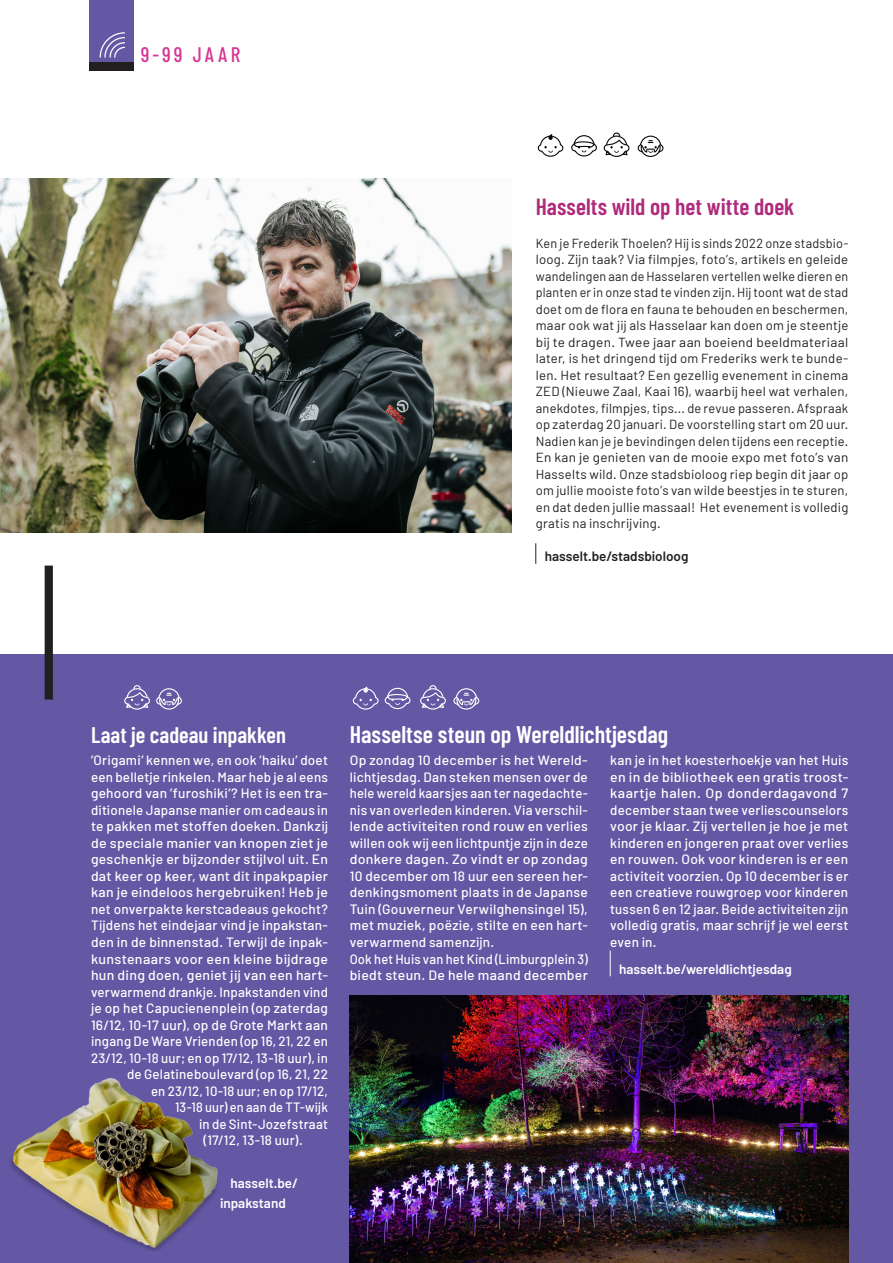
<style>
.page{position:relative;width:893px;height:1263px;background:#fff}
.page>*{position:absolute;margin:0;border:0;box-sizing:border-box;transform-origin:0 0}
.Titel_-_niveau_4_-_16pt{font:600 24px "Barlow Condensed";color:#fff}
.Titel_-_niveau_4_-_16pt-2{font:600 23.4px "Barlow Condensed";color:#b02a7b}
.Titel_-_niveau_4_-_16pt-3{font:600 22.5px "Barlow Condensed";color:#fff}
.Themanaam{font:500 21px "Barlow Condensed";letter-spacing:.14em;color:#d63795}
.HASSELT_INFO_-_brood_kleurvlak_uitgelijn{font:500 13.5px/16.5px "Barlow";letter-spacing:.015em;color:#fff;text-align:justify}
.HASSELT_INFO_-_brood_kleurvlak_uitgelijn-2{font:500 13.5px "Barlow";letter-spacing:.015em;color:#fff;scale:1.04 1}
.HASSELT_INFO_-_brood_kleurvlak_uitgelijn-3{font:500 13.5px/16.5px "Barlow";letter-spacing:.015em;color:#fff;scale:.95 1}
.HASSELT_INFO_-_brood_kleurvlak_uitgelijn-4{font:500 13.5px "Barlow";letter-spacing:.015em;color:#fff;scale:1.05 1}
.Infotekst__wit{font:600 13.5px/19.5px "Barlow";color:#fff}
.Infotekst__zwart{font:600 13.5px "Barlow";color:#231f20}
.Brood_uitgelijnd{font:13.2px/16.5px "Barlow";letter-spacing:.02em;color:#231f20;text-align:justify;scale:.96 1}
.Paginanummers{font:700 12px "Barlow Condensed";color:#231f20}
</style>
<div class="page">
<div style="left:0;top:655px;width:893px;height:608px;background:#6457a4"></div>
<svg style="left:571px;top:132px;width:59px;height:25px"></svg>
<svg style="left:637px;top:135px;width:27px;height:22px"></svg>
<div style="left:45px;top:566px;width:8px;height:133px;background:#231f20"></div>
<div style="left:89px;top:62px;width:45px;height:8px;background:#231f20"></div>
<div style="left:89px;top:0;width:45px;height:62px;background:#6457a4"></div>
<svg style="left:100px;top:32px;width:25px;height:26px"></svg>
<svg style="left:537px;top:134px;width:27px;height:23px"></svg>
<img style="left:0;top:179px;width:512px;height:353px">
<svg style="left:453px;top:688px;width:27px;height:22px"></svg>
<svg style="left:352px;top:687px;width:59px;height:23px"></svg>
<svg style="left:124px;top:685px;width:58px;height:25px"></svg>
<svg style="left:420px;top:685px;width:26px;height:25px"></svg>
<img style="left:350px;top:995px;width:498px;height:268px">
<svg style="left:535px;top:543px;width:1px;height:21px"></svg>
<svg style="left:610px;top:950px;width:1px;height:26px"></svg>
<img style="left:10px;top:1078px;width:208px;height:172px">
<p class="Themanaam" style="left:141px;top:41px;width:101px">9-99 JAAR</p>
<p class="Titel_-_niveau_4_-_16pt-2" style="left:536px;top:192px;width:260px">Hasselts wild op het witte doek</p>
<p class="Brood_uitgelijnd" style="left:536px;top:234px;width:327px">Ken je Frederik Thoelen? Hij is sinds 2022 onze stadsbio&shy;loog. Zijn taak? Via filmpjes, foto’s, artikels en geleide wandelingen aan de Hasselaren vertellen welke dieren en planten er in onze stad te vinden zijn. Hij toont wat de stad doet om de flora en fauna te behouden en beschermen, maar ook wat jij als Hasselaar kan doen om je steentje bij te dragen. Twee jaar aan boeiend beeldmateriaal later, is het dringend tijd om Frederiks werk te bunde&shy;len. Het resultaat? Een gezellig evenement in cinema ZED (Nieuwe Zaal, Kaai 16), waarbij heel wat verhalen, anekdotes, filmpjes, tips... de revue passeren. Afspraak op zaterdag 20 januari. De voorstelling start om 20 uur.<br>Nadien kan je je bevindingen delen tijdens een receptie.<br>En kan je genieten van de mooie expo met foto’s van Hasselts wild. Onze stadsbioloog riep begin dit jaar op om jullie mooiste foto’s van wilde beestjes in te sturen, en dat deden jullie massaal! Het evenement is volledig gratis na inschrijving.</p>
<p class="Infotekst__zwart" style="left:545px;top:548px;width:145px">hasselt.be/stadsbioloog</p>
<p class="Titel_-_niveau_4_-_16pt-3" style="left:91px;top:720px;width:196px">Laat je cadeau inpakken</p>
<p class="HASSELT_INFO_-_brood_kleurvlak_uitgelijn" style="left:91px;top:752px;width:238px">’Origami’ kennen we, en ook ’haiku’ doet</p>
<p class="HASSELT_INFO_-_brood_kleurvlak_uitgelijn" style="left:91px;top:768px;width:239px">een belletje rinkelen. Maar heb je al eens</p>
<p class="HASSELT_INFO_-_brood_kleurvlak_uitgelijn" style="left:91px;top:785px;width:238px">gehoord van ’furoshiki’? Het is een tra-</p>
<p class="HASSELT_INFO_-_brood_kleurvlak_uitgelijn" style="left:91px;top:801px;width:238px">ditionele Japanse manier om cadeaus in</p>
<p class="HASSELT_INFO_-_brood_kleurvlak_uitgelijn" style="left:91px;top:818px;width:239px">te pakken met stoffen doeken. Dankzij</p>
<p class="HASSELT_INFO_-_brood_kleurvlak_uitgelijn-4" style="left:91px;top:835px;width:227px">de speciale manier van knopen ziet je</p>
<p class="HASSELT_INFO_-_brood_kleurvlak_uitgelijn" style="left:91px;top:851px;width:239px">geschenkje er bijzonder stijlvol uit. En</p>
<p class="HASSELT_INFO_-_brood_kleurvlak_uitgelijn-2" style="left:91px;top:868px;width:229px">dat keer op keer, want dit inpakpapier</p>
<p class="HASSELT_INFO_-_brood_kleurvlak_uitgelijn-2" style="left:91px;top:884px;width:229px">kan je eindeloos hergebruiken! Heb je</p>
<p class="HASSELT_INFO_-_brood_kleurvlak_uitgelijn" style="left:91px;top:900px;width:238px">net onverpakte kerstcadeaus gekocht?</p>
<p class="HASSELT_INFO_-_brood_kleurvlak_uitgelijn" style="left:91px;top:917px;width:239px">Tijdens het eindejaar vind je inpakstan-</p>
<p class="HASSELT_INFO_-_brood_kleurvlak_uitgelijn" style="left:91px;top:933px;width:239px">den in de binnenstad. Terwijl de inpak-</p>
<p class="HASSELT_INFO_-_brood_kleurvlak_uitgelijn-4" style="left:91px;top:950px;width:227px">kunstenaars voor een kleine bijdrage</p>
<p class="HASSELT_INFO_-_brood_kleurvlak_uitgelijn-2" style="left:91px;top:967px;width:229px">hun ding doen, geniet jij van een hart-</p>
<p class="HASSELT_INFO_-_brood_kleurvlak_uitgelijn" style="left:91px;top:983px;width:238px">verwarmend drankje. Inpakstanden vind</p>
<p class="HASSELT_INFO_-_brood_kleurvlak_uitgelijn" style="left:91px;top:999px;width:239px">je op het Capucienenplein (op zaterdag</p>
<p class="HASSELT_INFO_-_brood_kleurvlak_uitgelijn" style="left:91px;top:1016px;width:238px">16/12, 10-17 uur), op de Grote Markt aan</p>
<p class="HASSELT_INFO_-_brood_kleurvlak_uitgelijn" style="left:91px;top:1032px;width:239px">ingang De Ware Vrienden (op 16, 21, 22 en</p>
<p class="HASSELT_INFO_-_brood_kleurvlak_uitgelijn" style="left:91px;top:1049px;width:238px">23/12, 10-18 uur; en op 17/12, 13-18 uur), in</p>
<p class="HASSELT_INFO_-_brood_kleurvlak_uitgelijn" style="left:127px;top:1065px;width:203px">de Gelatineboulevard (op 16, 21, 22</p>
<p class="HASSELT_INFO_-_brood_kleurvlak_uitgelijn" style="left:151px;top:1082px;width:178px">en 23/12, 10-18 uur; en op 17/12,</p>
<p class="HASSELT_INFO_-_brood_kleurvlak_uitgelijn-3" style="left:175px;top:1098px;width:163px">13-18 uur) en aan de TT-wijk</p>
<p class="HASSELT_INFO_-_brood_kleurvlak_uitgelijn" style="left:199px;top:1115px;width:131px">in de Sint-Jozefstraat</p>
<p class="HASSELT_INFO_-_brood_kleurvlak_uitgelijn" style="left:203px;top:1131px;width:101px">(17/12, 13-18 uur).</p>
<p class="Infotekst__wit" style="left:220px;top:1173px;width:79px;text-indent:10px">hasselt.be/ inpakstand</p>
<p class="Titel_-_niveau_4_-_16pt" style="left:350px;top:719px;width:320px">Hasseltse steun op Wereldlichtjesdag</p>
<p class="HASSELT_INFO_-_brood_kleurvlak_uitgelijn" style="left:350px;top:752px;width:240px">Op zondag 10 december is het Wereld&shy;lichtjesdag. Dan steken mensen over de hele wereld kaarsjes aan ter nagedachte&shy;nis van overleden kinderen. Via verschil&shy;lende activiteiten rond rouw en verlies willen ook wij een lichtpuntje zijn in deze donkere dagen. Zo vindt er op zondag 10 december om 18 uur een sereen her&shy;denkingsmoment plaats in de Japanse Tuin (Gouverneur Verwilghensingel 15), met muziek, poëzie, stilte en een hart&shy;verwarmend samenzijn.</p>
<p class="HASSELT_INFO_-_brood_kleurvlak_uitgelijn-3" style="left:350px;top:950px;width:252px">Ook het Huis van het Kind (Limburgplein 3) biedt steun. De hele maand december</p>
<p class="HASSELT_INFO_-_brood_kleurvlak_uitgelijn" style="left:610px;top:752px;width:240px">kan je in het koesterhoekje van het Huis en in de bibliotheek een gratis troost&shy;kaartje halen. Op donderdagavond 7 december staan twee verliescounselors voor je klaar. Zij vertellen je hoe je met kinderen en jongeren praat over verlies en rouwen. Ook voor kinderen is er een activiteit voorzien. Op 10 december is er een creatieve rouwgroep voor kinderen tussen 6 en 12 jaar. Beide activiteiten zijn volledig gratis, maar schrijf je wel eerst even in.</p>
<p class="Infotekst__wit" style="left:619px;top:959px;width:174px">hasselt.be/wereldlichtjesdag</p>
<p class="Paginanummers" style="left:457px;top:1218px;width:26px">- 20 -</p>
</div>
